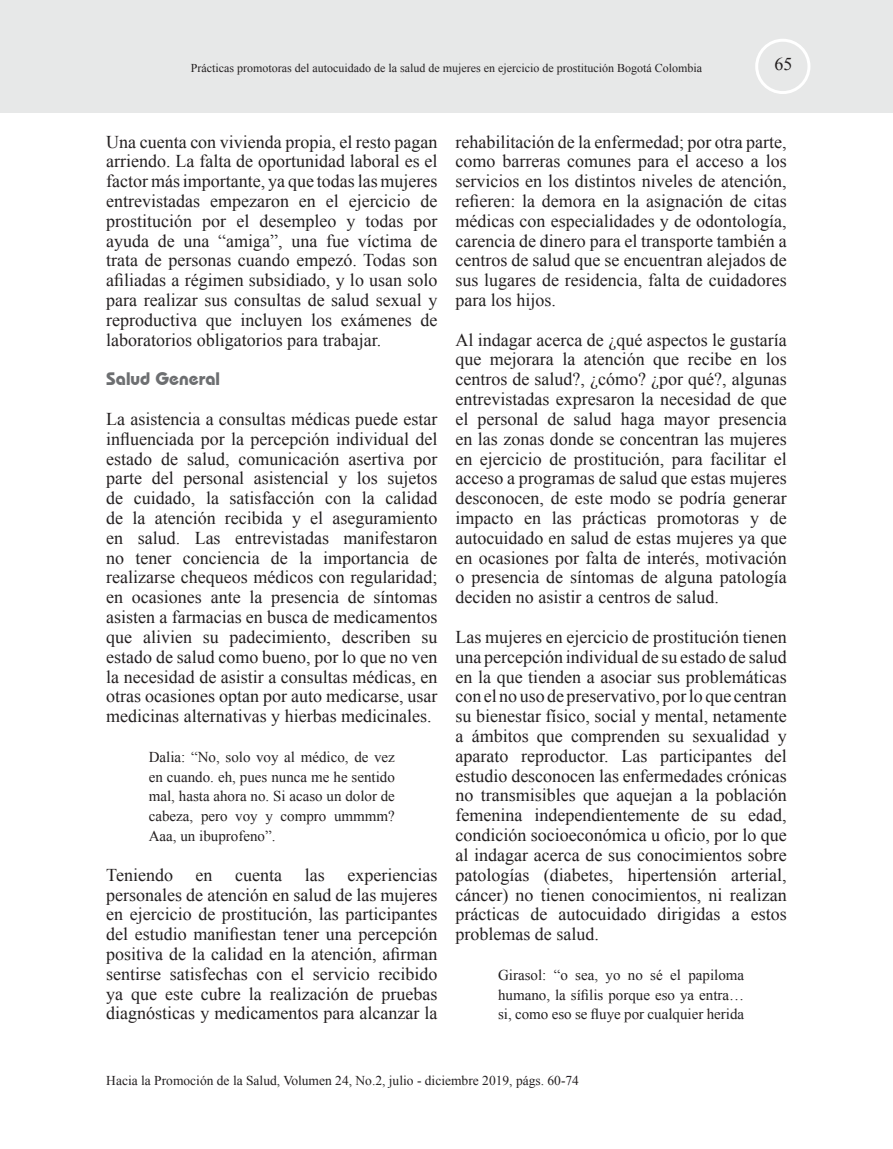
<style>
.page{position:relative;width:893px;height:1149px;background:#fff}
.page>*{position:absolute;margin:0;border:0;box-sizing:border-box;transform-origin:0 0}
.Normal_HPS{font:18px/19.8px "Times New Roman";color:#231f20;text-align:justify}
.Subtítulos{font:700 18px "Bauhaus IT Cby BT";color:#6d6f71}
.Sangría_HPS{font:15px/19.8px "Times New Roman";color:#231f20;text-align:justify}
.t1{font:13.5px "Times New Roman";color:#231f20}
.t2{font:12px "Times New Roman";color:#231f20}
</style>
<div class="page">
<div style="left:0;top:0;width:893px;height:113px;background:#e7e8e8"></div>
<div style="left:755px;top:39px;width:55px;height:55px;border:3px solid #fff;border-radius:50%"></div>
<p class="t2" style="left:191px;top:60px;width:513px">Prácticas promotoras del autocuidado de la salud de mujeres en ejercicio de prostitución Bogotá Colombia</p>
<p class="Normal_HPS" style="left:774px;top:54px;width:19px">65</p>
<p class="Normal_HPS" style="left:106px;top:131px;width:333px">Una cuenta con vivienda propia, el resto pagan arriendo. La falta de oportunidad laboral es el factor más importante, ya que todas las mujeres entrevistadas empezaron en el ejercicio de prostitución por el desempleo y todas por ayuda de una “amiga”, una fue víctima de trata de personas cuando empezó. Todas son afiliadas a régimen subsidiado, y lo usan solo para realizar sus consultas de salud sexual y reproductiva que incluyen los exámenes de laboratorios obligatorios para trabajar.</p>
<p class="Subtítulos" style="left:106px;top:368px;width:115px">Salud General</p>
<p class="Normal_HPS" style="left:106px;top:408px;width:333px">La asistencia a consultas médicas puede estar influenciada por la percepción individual del estado de salud, comunicación asertiva por parte del personal asistencial y los sujetos de cuidado, la satisfacción con la calidad de la atención recibida y el aseguramiento en salud. Las entrevistadas manifestaron no tener conciencia de la importancia de realizarse chequeos médicos con regularidad; en ocasiones ante la presencia de síntomas asisten a farmacias en busca de medicamentos que alivien su padecimiento, describen su estado de salud como bueno, por lo que no ven la necesidad de asistir a consultas médicas, en otras ocasiones optan por auto medicarse, usar medicinas alternativas y hierbas medicinales.</p>
<p class="Sangría_HPS" style="left:149px;top:746px;width:248px">Dalia: “No, solo voy al médico, de vez en cuando. eh, pues nunca me he sentido mal, hasta ahora no. Si acaso un dolor de cabeza, pero voy y compro ummmm?<br>Aaa, un ibuprofeno”.</p>
<p class="Normal_HPS" style="left:106px;top:864px;width:68px">Teniendo</p>
<p class="Normal_HPS" style="left:196px;top:864px;width:18px">en</p>
<p class="Normal_HPS" style="left:235px;top:864px;width:48px">cuenta</p>
<p class="Normal_HPS" style="left:305px;top:864px;width:21px">las</p>
<p class="Normal_HPS" style="left:106px;top:864px;width:333px;text-indent:241px">experiencias personales de atención en salud de las mujeres en ejercicio de prostitución, las participantes del estudio manifiestan tener una percepción positiva de la calidad en la atención, afirman sentirse satisfechas con el servicio recibido ya que este cubre la realización de pruebas diagnósticas y medicamentos para alcanzar la</p>
<p class="Normal_HPS" style="left:455px;top:131px;width:333px">rehabilitación de la enfermedad; por otra parte, como barreras comunes para el acceso a los servicios en los distintos niveles de atención, refieren: la demora en la asignación de citas médicas con especialidades y de odontología, carencia de dinero para el transporte también a centros de salud que se encuentran alejados de sus lugares de residencia, falta de cuidadores para los hijos.</p>
<p class="Normal_HPS" style="left:455px;top:329px;width:333px">Al indagar acerca de ¿qué aspectos le gustaría que mejorara la atención que recibe en los centros de salud?, ¿cómo? ¿por qué?, algunas entrevistadas expresaron la necesidad de que el personal de salud haga mayor presencia en las zonas donde se concentran las mujeres en ejercicio de prostitución, para facilitar el acceso a programas de salud que estas mujeres desconocen, de este modo se podría generar impacto en las prácticas promotoras y de autocuidado en salud de estas mujeres ya que en ocasiones por falta de interés, motivación o presencia de síntomas de alguna patología deciden no asistir a centros de salud.</p>
<p class="Normal_HPS" style="left:455px;top:626px;width:333px">Las mujeres en ejercicio de prostitución tienen una percepción individual de su estado de salud en la que tienden a asociar sus problemáticas con el no uso de preservativo, por lo que centran su bienestar físico, social y mental, netamente a ámbitos que comprenden su sexualidad y aparato reproductor. Las participantes del estudio desconocen las enfermedades crónicas no transmisibles que aquejan a la población femenina independientemente de su edad, condición socioeconómica u oficio, por lo que al indagar acerca de sus conocimientos sobre patologías (diabetes, hipertensión arterial, cáncer) no tienen conocimientos, ni realizan prácticas de autocuidado dirigidas a estos problemas de salud.</p>
<p class="Sangría_HPS" style="left:498px;top:964px;width:248px">Girasol: “o sea, yo no sé el papiloma humano, la sífilis porque eso ya entra… si, como eso se fluye por cualquier herida</p>
<p class="t1" style="left:106px;top:1071px;width:474px">Hacia la Promoción de la Salud, Volumen 24, No.2, julio - diciembre 2019, págs. 60-74</p>
</div>
